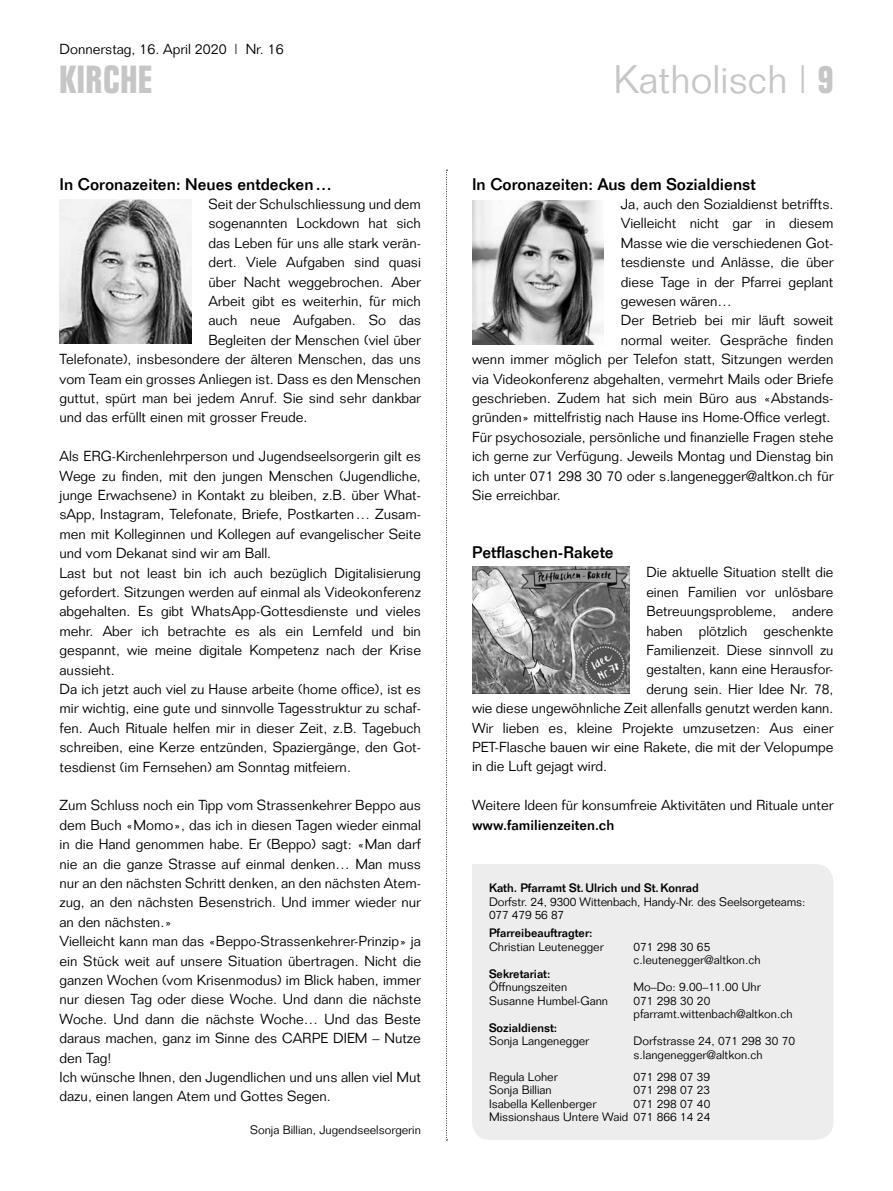
<style>
.page{position:relative;width:893px;height:1191px;background:#fff}
.page>*{position:absolute;margin:0;border:0;box-sizing:border-box;transform-origin:0 0}
.t1{font:300 39px "Folio";color:#c6c6c6}
.t2{font:700 39px "Folio Condensed BQ";letter-spacing:.02em;color:#c6c6c6}
.t3{font:500 16.5px "Folio";color:#000}
.t4{font:300 14.25px/19.4px "Folio";color:#000}
.t5{font:500 14.25px "Folio";color:#000}
.t6{font:300 12px/13.5px "Folio";color:#000}
.t7{font:500 12px "Folio";color:#000}
.s1{font-family:"Folio Condensed BQ";font-weight:700}
</style>
<div class="page">
<svg style="left:446px;top:170px;width:1px;height:970px"></svg>
<img style="left:60px;top:199px;width:131px;height:145px">
<div style="left:472px;top:864px;width:361px;height:275px;background:#ededed"></div>
<img style="left:472px;top:567px;width:157px;height:127px">
<img style="left:472px;top:200px;width:132px;height:145px">
<p class="t4" style="left:60px;top:39px;width:226px">Donnerstag, 16. April 2020 | Nr. 16</p>
<h1 class="t2" style="left:60px;top:58px;width:94px">KIRCHE</h1>
<h1 class="t1" style="left:613px;top:56px;width:221px">Katholisch | <span class="s1">9</span></h1>
<h1 class="t1" style="left:600px;top:56px;width:235px">Katholisch | <span class="s1">11</span></h1>
<p class="t3" style="left:60px;top:174px;width:274px">In Coronazeiten: Neues entdecken …</p>
<p class="t4" style="left:208px;top:194px;width:214px">Seit der Schulschliessung und dem</p>
<p class="t4" style="left:208px;top:214px;width:214px">sogenannten Lockdown hat sich</p>
<p class="t4" style="left:208px;top:233px;width:214px">das Leben für uns alle stark verän-</p>
<p class="t4" style="left:208px;top:252px;width:214px">dert. Viele Aufgaben sind quasi</p>
<p class="t4" style="left:208px;top:272px;width:214px">über Nacht weggebrochen. Aber</p>
<p class="t4" style="left:208px;top:291px;width:214px">Arbeit gibt es weiterhin, für mich</p>
<p class="t4" style="left:208px;top:311px;width:214px">auch neue Aufgaben. So das</p>
<p class="t4" style="left:208px;top:330px;width:214px">Begleiten der Menschen (viel über</p>
<p class="t4" style="left:60px;top:349px;width:363px">Telefonate), insbesondere der älteren Menschen, das uns</p>
<p class="t4" style="left:60px;top:369px;width:363px">vom Team ein grosses Anliegen ist. Dass es den Menschen</p>
<p class="t4" style="left:60px;top:388px;width:363px">guttut, spürt man bei jedem Anruf. Sie sind sehr dankbar</p>
<p class="t4" style="left:60px;top:408px;width:249px">und das erfüllt einen mit grosser Freude.</p>
<p class="t4" style="left:60px;top:446px;width:363px">Als ERG-Kirchenlehrperson und Jugendseelsorgerin gilt es Wege zu finden, mit den jungen Menschen (Jugendliche, junge Erwachsene) in Kontakt zu bleiben, z.B. über What&shy;sApp, Instagram, Telefonate, Briefe, Postkarten … Zusam&shy;men mit Kolleginnen und Kollegen auf evangelischer Seite und vom Dekanat sind wir am Ball.<br>Last but not least bin ich auch bezüglich Digitalisierung gefordert. Sitzungen werden auf einmal als Videokonferenz abgehalten. Es gibt WhatsApp-Gottesdienste und vieles mehr. Aber ich betrachte es als ein Lernfeld und bin gespannt, wie meine digitale Kompetenz nach der Krise aussieht.<br>Da ich jetzt auch viel zu Hause arbeite (home office), ist es mir wichtig, eine gute und sinnvolle Tagesstruktur zu schaf&shy;fen. Auch Rituale helfen mir in dieser Zeit, z.B. Tagebuch schreiben, eine Kerze entzünden, Spaziergänge, den Got&shy;tesdienst (im Fernsehen) am Sonntag mitfeiern.</p>
<p class="t4" style="left:60px;top:795px;width:363px">Zum Schluss noch ein Tipp vom Strassenkehrer Beppo aus dem Buch «Momo», das ich in diesen Tagen wieder einmal in die Hand genommen habe. Er (Beppo) sagt: «Man darf nie an die ganze Strasse auf einmal denken… Man muss nur an den nächsten Schritt denken, an den nächsten Atem&shy;zug, an den nächsten Besenstrich. Und immer wieder nur an den nächsten.»<br>Vielleicht kann man das «Beppo-Strassenkehrer-Prinzip» ja ein Stück weit auf unsere Situation übertragen. Nicht die ganzen Wochen (vom Krisenmodus) im Blick haben, immer nur diesen Tag oder diese Woche. Und dann die nächste Woche. Und dann die nächste Woche… Und das Beste daraus machen, ganz im Sinne des CARPE DIEM – Nutze den Tag!<br>Ich wünsche Ihnen, den Jugendlichen und uns allen viel Mut dazu, einen langen Atem und Gottes Segen.</p>
<p class="t6" style="left:250px;top:1123px;width:172px">Sonja Billian, Jugendseelsorgerin</p>
<p class="t3" style="left:472px;top:174px;width:285px">In Coronazeiten: Aus dem Sozialdienst</p>
<p class="t4" style="left:621px;top:194px;width:214px">Ja, auch den Sozialdienst betriffts.</p>
<p class="t4" style="left:621px;top:214px;width:214px">Vielleicht nicht gar in diesem</p>
<p class="t4" style="left:621px;top:233px;width:214px">Masse wie die verschiedenen Got-</p>
<p class="t4" style="left:621px;top:252px;width:214px">tesdienste und Anlässe, die über</p>
<p class="t4" style="left:621px;top:272px;width:214px">diese Tage in der Pfarrei geplant</p>
<p class="t4" style="left:621px;top:291px;width:112px">gewesen wären…</p>
<p class="t4" style="left:621px;top:311px;width:214px">Der Betrieb bei mir läuft soweit</p>
<p class="t4" style="left:621px;top:330px;width:214px">normal weiter. Gespräche finden</p>
<p class="t4" style="left:472px;top:349px;width:363px">wenn immer möglich per Telefon statt, Sitzungen werden</p>
<p class="t4" style="left:472px;top:369px;width:363px">via Videokonferenz abgehalten, vermehrt Mails oder Briefe</p>
<p class="t4" style="left:472px;top:388px;width:363px">geschrieben. Zudem hat sich mein Büro aus «Abstands-</p>
<p class="t4" style="left:472px;top:408px;width:360px">gründen» mittelfristig nach Hause ins Home-Office verlegt.</p>
<p class="t4" style="left:472px;top:427px;width:363px">Für psychosoziale, persönliche und finanzielle Fragen stehe</p>
<p class="t4" style="left:472px;top:446px;width:363px">ich gerne zur Verfügung. Jeweils Montag und Dienstag bin</p>
<p class="t4" style="left:472px;top:466px;width:363px">ich unter 071 298 30 70 oder s.langenegger@altkon.ch für</p>
<p class="t4" style="left:472px;top:485px;width:90px">Sie erreichbar.</p>
<p class="t3" style="left:472px;top:542px;width:143px">Petflaschen-Rakete</p>
<p class="t4" style="left:646px;top:563px;width:189px">Die aktuelle Situation stellt die</p>
<p class="t4" style="left:646px;top:582px;width:189px">einen Familien vor unlösbare</p>
<p class="t4" style="left:646px;top:601px;width:189px">Betreuungsprobleme, andere</p>
<p class="t4" style="left:646px;top:621px;width:189px">haben plötzlich geschenkte</p>
<p class="t4" style="left:646px;top:640px;width:189px">Familienzeit. Diese sinnvoll zu</p>
<p class="t4" style="left:646px;top:660px;width:189px">gestalten, kann eine Herausfor-</p>
<p class="t4" style="left:646px;top:679px;width:189px">derung sein. Hier Idee Nr. 78,</p>
<p class="t4" style="left:472px;top:698px;width:363px">wie diese ungewöhnliche Zeit allenfalls genutzt werden kann.</p>
<p class="t4" style="left:472px;top:718px;width:363px">Wir lieben es, kleine Projekte umzusetzen: Aus einer</p>
<p class="t4" style="left:472px;top:737px;width:363px">PET-Flasche bauen wir eine Rakete, die mit der Velopumpe</p>
<p class="t4" style="left:472px;top:756px;width:137px">in die Luft gejagt wird.</p>
<p class="t4" style="left:472px;top:795px;width:363px">Weitere Ideen für konsumfreie Aktivitäten und Rituale unter</p>
<p class="t5" style="left:472px;top:816px;width:144px">www.familienzeiten.ch</p>
<p class="t7" style="left:489px;top:880px;width:211px">Kath. Pfarramt St. Ulrich und St. Konrad</p>
<p class="t6" style="left:489px;top:894px;width:318px">Dorfstr. 24, 9300 Wittenbach, Handy-Nr. des Seelsorgeteams:<br>077 479 56 87</p>
<p class="t7" style="left:489px;top:925px;width:105px">Pfarreibeauftragter:</p>
<p class="t6" style="left:489px;top:939px;width:116px">Christian Leutenegger</p>
<p class="t6" style="left:634px;top:939px;width:128px">071 298 30 65 c.leutenegger@altkon.ch</p>
<p class="t7" style="left:489px;top:966px;width:63px">Sekretariat:</p>
<p class="t6" style="left:489px;top:980px;width:80px">Öffnungszeiten</p>
<p class="t6" style="left:634px;top:980px;width:129px">Mo–Do: 9.00–11.00 Uhr</p>
<p class="t6" style="left:489px;top:993px;width:121px">Susanne Humbel-Gann</p>
<p class="t6" style="left:634px;top:993px;width:160px">071 298 30 20 pfarramt.wittenbach@altkon.ch</p>
<p class="t7" style="left:489px;top:1020px;width:70px">Sozialdienst:</p>
<p class="t6" style="left:489px;top:1034px;width:102px">Sonja Langenegger</p>
<p class="t6" style="left:634px;top:1034px;width:163px">Dorfstrasse 24, 071 298 30 70 s.langenegger@altkon.ch</p>
<p class="t6" style="left:489px;top:1069px;width:70px">Regula Loher</p>
<p class="t6" style="left:634px;top:1069px;width:78px">071 298 07 39</p>
<p class="t6" style="left:489px;top:1083px;width:64px">Sonja Billian</p>
<p class="t6" style="left:634px;top:1083px;width:78px">071 298 07 23</p>
<p class="t6" style="left:489px;top:1096px;width:109px">Isabella Kellenberger</p>
<p class="t6" style="left:489px;top:1096px;width:223px;text-align:right">071 298 07 40<br>Missionshaus Untere Waid 071 866 14 24</p>
</div>
